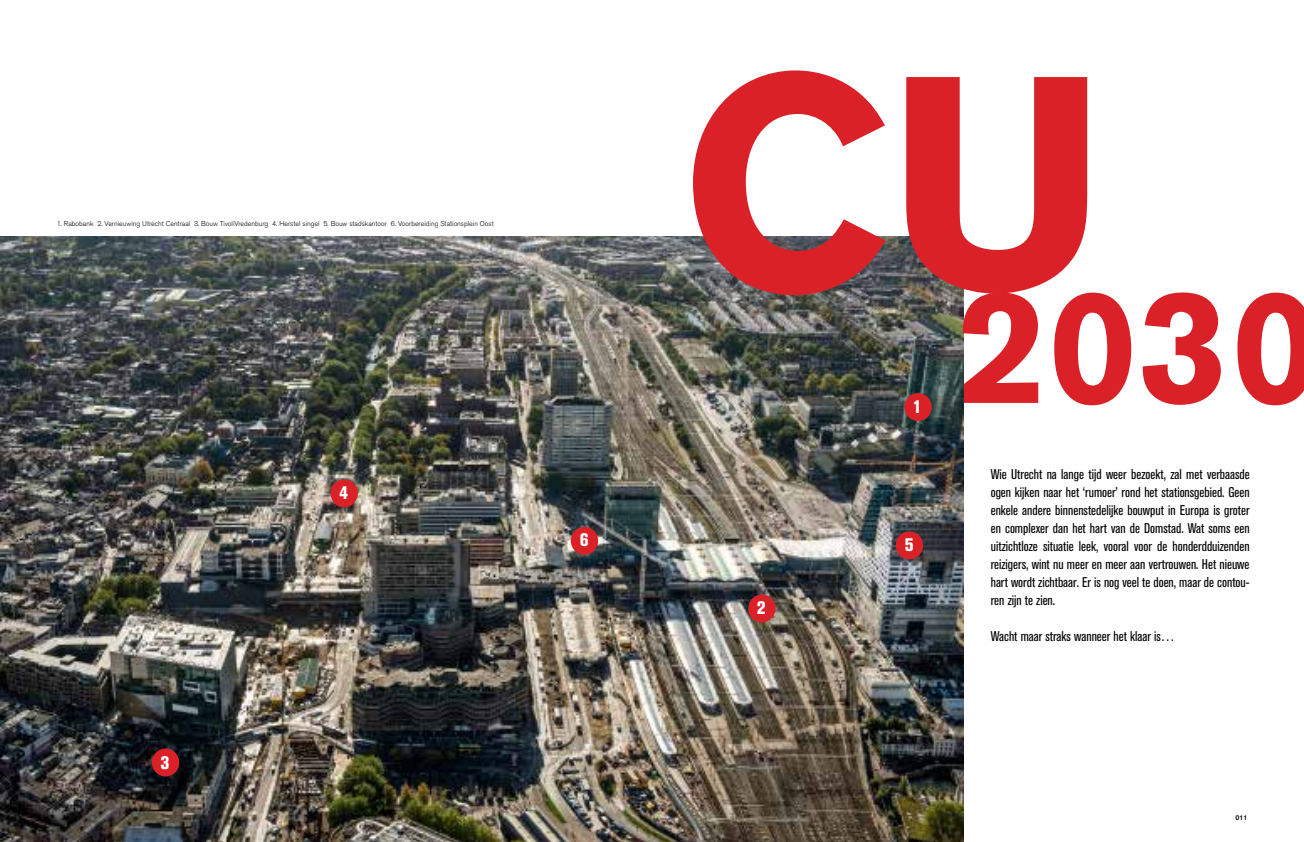
<style>
.page{position:relative;width:1304px;height:842px;background:#fff}
.page>*{position:absolute;margin:0;border:0;box-sizing:border-box;transform-origin:0 0}
.t1{font:700 300px "Akzidenz Grotesk BE";color:#da2128}
.t2{font:700 160px "Akzidenz Grotesk BE";color:#da2128}
.t3{font:800 condensed 18px "Akzidenz Grotesk BE";color:#fff}
.t4{font:condensed 14px/18px "Akzidenz Grotesk BE";color:#000;text-align:justify}
.t5{font:300 7px "Akzidenz Grotesk BE";color:#000}
.t6{font:500 7px "Akzidenz Grotesk BE";color:#000}
</style>
<div class="page">
<img style="left:0;top:237px;width:964px;height:605px">
<div style="left:904px;top:393px;width:28px;height:28px;background:#da2128;border-radius:50%"></div>
<div style="left:748px;top:594px;width:27px;height:28px;background:#da2128;border-radius:50%"></div>
<div style="left:152px;top:748px;width:27px;height:28px;background:#da2128;border-radius:50%"></div>
<div style="left:331px;top:479px;width:27px;height:28px;background:#da2128;border-radius:50%"></div>
<div style="left:571px;top:527px;width:27px;height:28px;background:#da2128;border-radius:50%"></div>
<div style="left:896px;top:531px;width:27px;height:28px;background:#da2128;border-radius:50%"></div>
<p class="t5" style="left:57px;top:220px;width:439px">1. Rabobank 2. Vernieuwing Utrecht Centraal 3. Bouw TivoliVredenburg 4. Herstel singel 5. Bouw stadskantoor 6. Voorbereiding Stationsplein Oost</p>
<p class="t3" style="left:160px;top:753px;width:10px">3</p>
<p class="t3" style="left:339px;top:483px;width:10px">4</p>
<h1 class="t1" style="left:681px;top:11px;width:427px">CU</h1>
<h2 class="t2" style="left:958px;top:255px;width:365px">2030</h2>
<p class="t3" style="left:913px;top:397px;width:10px">1</p>
<p class="t3" style="left:580px;top:530px;width:10px">6</p>
<p class="t3" style="left:905px;top:535px;width:10px">5</p>
<p class="t3" style="left:757px;top:598px;width:10px">2</p>
<p class="t4" style="left:991px;top:465px;width:260px">Wie Utrecht na lange tijd weer bezoekt, zal met verbaasde ogen kijken naar het ‘rumoer’ rond het stationsgebied. Geen enkele andere binnenstedelijke bouwput in Europa is groter en complexer dan het hart van de Domstad. Wat soms een uitzichtloze situatie leek, vooral voor de honderdduizenden reizigers, wint nu meer en meer aan vertrouwen. Het nieuwe hart wordt zichtbaar. Er is nog veel te doen, maar de contou&shy;ren zijn te zien.</p>
<p class="t4" style="left:991px;top:627px;width:186px">Wacht maar straks wanneer het klaar is…</p>
<p class="t6" style="left:1235px;top:814px;width:13px">011</p>
</div>
